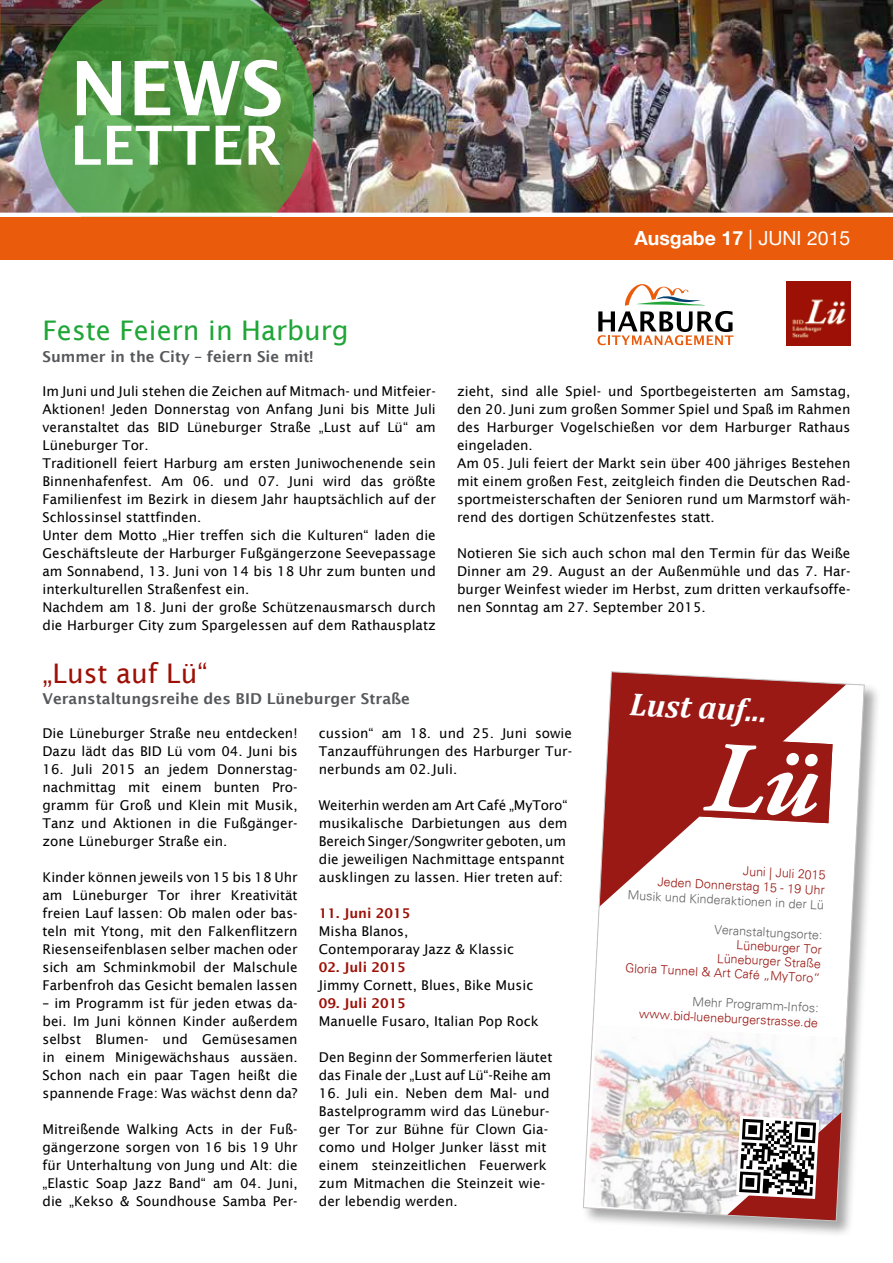
<style>
.page{position:relative;width:893px;height:1263px;background:#fff}
.page>*{position:absolute;margin:0;border:0;box-sizing:border-box;transform-origin:0 0}
.t1{font:600 75px "Lucida Sans";color:#fff}
.t2{font:600 54px "Lucida Sans";letter-spacing:.01em;color:#fff}
.t3{font:italic 700 32.1px "Cambria";color:#fff}
.t4{font:27px "Lucida Sans";color:#1fa637}
.t5{font:27px "Lucida Sans";color:#9c1006}
.t6{font:700 19.5px "Helvetica Neue";color:#fff}
.t7{font:600 15px "Lucida Sans";color:#57585b}
.t8{font:13.5px/18px "Lucida Sans";color:#000}
.t9{font:600 13.5px "Lucida Sans";color:#9c1006}
.t10{font:300 12.45px/14.2px "Univers";color:#9a1915;text-align:right}
.t11{font:300 12.45px "Univers";color:#646363}
.s1{font-weight:400}
</style>
<div class="page">
<img style="left:0;top:0;width:893px;height:213px">
<svg style="left:38px;top:0;width:277px;height:213px;background:#538d45"></svg>
<div style="left:0;top:217px;width:893px;height:42px;background:#ea5b0b"></div>
<svg style="left:597px;top:284px;width:136px;height:61px"></svg>
<img style="left:787px;top:282px;width:63px;height:63px">
<div style="left:581px;top:670px;width:300px;height:567px;background:#000;opacity:.35"></div>
<svg style="left:583px;top:671px;width:282px;height:551px"></svg>
<svg style="left:700px;top:737px;width:132px;height:86px;background:#a02724"></svg>
<h1 class="t1" style="left:70px;top:46px;width:215px">NEWS</h1>
<h2 class="t2" style="left:70px;top:115px;width:212px">LETTER</h2>
<h3 class="t6" style="left:634px;top:223px;width:218px">Ausgabe 17 <span class="s1">| JUNI 2015</span></h3>
<h3 class="t4" style="left:43px;top:315px;width:308px">Feste Feiern in Harburg</h3>
<p class="t7" style="left:43px;top:348px;width:272px">Summer in the City – feiern Sie mit!</p>
<p class="t8" style="left:43px;top:382px;width:395px">Im Juni und Juli stehen die Zeichen auf Mitmach- und Mitfeier-Aktionen! Jeden Donnerstag von Anfang Juni bis Mitte Juli veranstaltet das BID Lüneburger Straße „Lust auf Lü“ am Lüneburger Tor.<br>Traditionell feiert Harburg am ersten Juniwochenende sein Binnenhafenfest. Am 06. und 07. Juni wird das größte Familienfest im Bezirk in diesem Jahr hauptsächlich auf der Schlossinsel stattfinden.<br>Unter dem Motto „Hier treffen sich die Kulturen“ laden die Geschäftsleute der Harburger Fußgängerzone Seevepassage am Sonnabend, 13. Juni von 14 bis 18 Uhr zum bunten und interkulturellen Straßenfest ein.<br>Nachdem am 18. Juni der große Schützenausmarsch durch die Harburger City zum Spargelessen auf dem Rathausplatz</p>
<p class="t8" style="left:457px;top:382px;width:395px">zieht, sind alle Spiel- und Sportbegeisterten am Samstag, den 20. Juni zum großen Sommer Spiel und Spaß im Rahmen des Harburger Vogelschießen vor dem Harburger Rathaus eingeladen.<br>Am 05. Juli feiert der Markt sein über 400 jähriges Bestehen mit einem großen Fest, zeitgleich finden die Deutschen Rad&shy;sportmeisterschaften der Senioren rund um Marmstorf wäh&shy;rend des dortigen Schützenfestes statt.</p>
<p class="t8" style="left:457px;top:544px;width:395px;text-align:justify">Notieren Sie sich auch schon mal den Termin für das Weiße Dinner am 29. August an der Außenmühle und das 7. Har&shy;burger Weinfest wieder im Herbst, zum dritten verkaufsoffe&shy;nen Sonntag am 27. September 2015.</p>
<h3 class="t5" style="left:43px;top:658px;width:167px">„Lust auf Lü“</h3>
<p class="t7" style="left:43px;top:690px;width:369px">Veranstaltungsreihe des BID Lüneburger Straße</p>
<p class="t8" style="left:43px;top:724px;width:257px">Die Lüneburger Straße neu entdecken!<br>Dazu lädt das BID Lü vom 04. Juni bis</p>
<p class="t8" style="left:43px;top:760px;width:257px;text-align:justify">16. Juli 2015 an jedem Donnerstag&shy;nachmittag mit einem bunten Pro&shy;gramm für Groß und Klein mit Musik, Tanz und Aktionen in die Fußgänger&shy;zone Lüneburger Straße ein.</p>
<p class="t8" style="left:43px;top:868px;width:257px;text-align:justify">Kinder können jeweils von 15 bis 18 Uhr am Lüneburger Tor ihrer Kreativität freien Lauf lassen: Ob malen oder bas&shy;teln mit Ytong, mit den Falkenflitzern Riesenseifenblasen selber machen oder sich am Schminkmobil der Malschule Farbenfroh das Gesicht bemalen lassen</p>
<p class="t8" style="left:43px;top:994px;width:257px;text-align:justify">– im Programm ist für jeden etwas da&shy;bei. Im Juni können Kinder außerdem selbst Blumen- und Gemüsesamen in einem Minigewächshaus aussäen.<br>Schon nach ein paar Tagen heißt die spannende Frage: Was wächst denn da?</p>
<p class="t8" style="left:43px;top:1120px;width:257px;text-align:justify">Mitreißende Walking Acts in der Fuß&shy;gängerzone sorgen von 16 bis 19 Uhr für Unterhaltung von Jung und Alt: die „Elastic Soap Jazz Band“ am 04. Juni, die „Kekso &amp; Soundhouse Samba Per-</p>
<p class="t8" style="left:319px;top:724px;width:255px;text-align:justify">cussion“ am 18. und 25. Juni sowie Tanzaufführungen des Harburger Tur&shy;nerbunds am 02.Juli.</p>
<p class="t8" style="left:319px;top:796px;width:250px">Weiterhin werden am Art Café „MyToro“ musikalische Darbietungen aus dem Bereich Singer/Songwriter geboten, um die jeweiligen Nachmittage entspannt ausklingen zu lassen. Hier treten auf:</p>
<p class="t9" style="left:319px;top:905px;width:93px">11. Juni 2015</p>
<p class="t8" style="left:319px;top:922px;width:197px">Misha Blanos,<br>Contemporaray Jazz &amp; Klassic</p>
<p class="t9" style="left:319px;top:959px;width:88px">02. Juli 2015</p>
<p class="t8" style="left:319px;top:976px;width:216px">Jimmy Cornett, Blues, Bike Music</p>
<p class="t9" style="left:319px;top:995px;width:88px">09. Juli 2015</p>
<p class="t8" style="left:319px;top:1012px;width:221px">Manuelle Fusaro, Italian Pop Rock</p>
<p class="t8" style="left:319px;top:1048px;width:235px">Den Beginn der Sommerferien läutet das Finale der „Lust auf Lü“-Reihe am</p>
<p class="t8" style="left:319px;top:1084px;width:232px">16. Juli ein. Neben dem Mal- und<br>Bastelprogramm wird das Lünebur&shy;ger Tor zur Bühne für Clown Gia&shy;como und Holger Junker lässt mit einem steinzeitlichen Feuerwerk zum Mitmachen die Steinzeit wie&shy;der lebendig werden.</p>
<h3 class="t3" style="left:631px;top:681px;width:139px;rotate:3deg">Lust auf...</h3>
<p class="t10" style="left:659px;top:859px;width:169px;line-height:15px;rotate:3deg">Juni | Juli 2015<br>Jeden Donnerstag 15 - 19 Uhr</p>
<p class="t11" style="left:628px;top:887px;width:198px;rotate:3deg">Musik und Kinderaktionen in der Lü</p>
<p class="t11" style="left:715px;top:922px;width:110px;rotate:3deg">Veranstaltungsorte:</p>
<p class="t10" style="left:627px;top:932px;width:197px;rotate:3deg">Lüneburger Tor<br>Lüneburger Straße<br>Gloria Tunnel &amp; Art Café „MyToro“</p>
<p class="t11" style="left:693px;top:994px;width:128px;rotate:3deg">Mehr Programm-Infos:</p>
<p class="t10" style="left:639px;top:1006px;width:181px;rotate:3deg">www.bid-lueneburgerstrasse.de</p>
</div>
